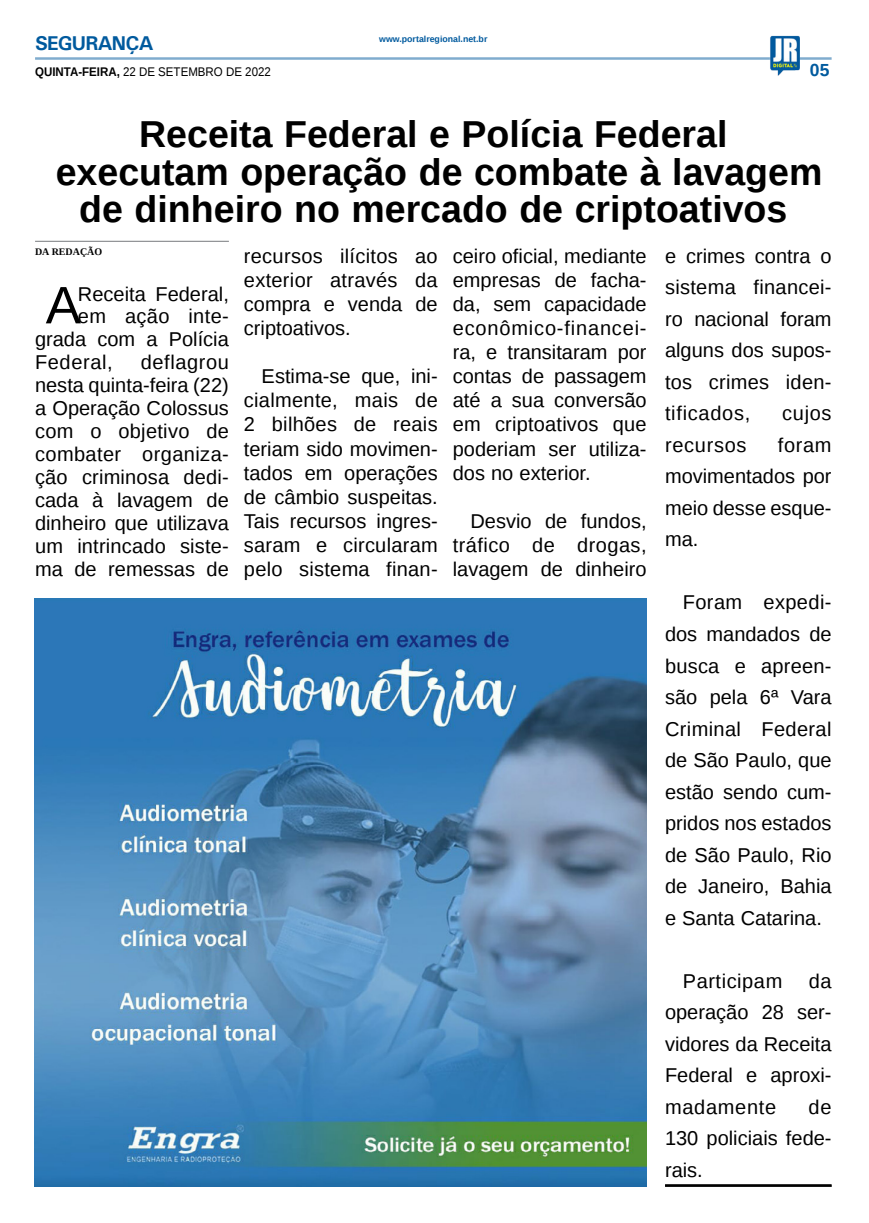
<style>
.page{position:relative;width:869px;height:1223px;background:#fff}
.page>*{position:absolute;margin:0;border:0;box-sizing:border-box;transform-origin:0 0}
.MATÉRIA{font:52.75px "Liberation Sans";color:#000}
.TÍTULO{font:700 37.5px/37.5px "Liberation Sans";color:#000;text-align:center}
.MATÉRIA-2{font:20px/31.5px "Liberation Sans";color:#000;text-align:justify}
.MATÉRIA-3{font:20px "Liberation Sans";letter-spacing:.03em;color:#000}
.TITULO_PG{font:700 20px "Univers";letter-spacing:-.04em;color:#005a9e}
.MATÉRIA-4{font:20px "Liberation Sans";letter-spacing:.035em;color:#000}
.TÍTULO-2{font:700 17.5px "Liberation Sans";color:#005a9e}
.DATA_PG{font:12.5px "Liberation Sans";color:#000;scale:.92 1}
.CRÉDITO_NOME{font:700 10px "Liberation Serif";color:#000}
.DATA_PG-2{font:700 8.75px "Liberation Sans";color:#005a9e}
.s1{font-weight:700}
</style>
<div class="page">
<hr style="left:35px;top:57px;width:796px;height:3px;background:#005a9e">
<img style="left:769px;top:36px;width:30px;height:40px">
<img style="left:35px;top:598px;width:611px;height:588px">
<hr style="left:664px;top:1184px;width:167px;height:2px;background:#000">
<hr style="left:35px;top:241px;width:194px;height:1px;background:#939598">
<p class="TITULO_PG" style="left:35px;top:31px;width:120px">SEGURANÇA</p>
<p class="DATA_PG" style="left:35px;top:65px;width:258px"><span class="s1">QUINTA-FEIRA,</span> 22 DE SETEMBRO DE 2022</p>
<p class="DATA_PG-2" style="left:379px;top:33px;width:110px">www.portalregional.net.br</p>
<p class="TÍTULO-2" style="left:809px;top:58px;width:21px">05</p>
<p class="TÍTULO" style="left:139px;top:115px;width:589px">Receita Federal e Polícia Federal</p>
<p class="TÍTULO" style="left:56px;top:152px;width:767px">executam operação de combate à lavagem de dinheiro no mercado de criptoativos</p>
<p class="CRÉDITO_NOME" style="left:35px;top:245px;width:69px">DA REDAÇÃO</p>
<p class="MATÉRIA" style="left:46px;top:275px;width:37px">A</p>
<p class="MATÉRIA-2" style="left:78px;top:279px;width:152px">Receita Federal,</p>
<p class="MATÉRIA-2" style="left:244px;top:244px;width:195px;line-height:24.1px">recursos ilícitos ao exterior através da compra e venda de criptoativos.</p>
<p class="MATÉRIA-2" style="left:244px;top:365px;width:195px;line-height:24.1px;text-indent:18px">Estima-se que, ini&shy;cialmente, mais de 2 bilhões de reais teriam sido movimen&shy;tados em operações de câmbio suspeitas.<br>Tais recursos ingres&shy;saram e circularam pelo sistema finan-</p>
<p class="MATÉRIA-2" style="left:664px;top:241px;width:168px">e crimes contra o sistema financei&shy;ro nacional foram alguns dos supos&shy;tos crimes iden&shy;tificados,</p>
<p class="MATÉRIA-2" style="left:452px;top:244px;width:195px;line-height:24.1px">ceiro oficial, mediante empresas de facha&shy;da, sem capacidade econômico-financei&shy;ra, e transitaram por contas de passagem até a sua conversão em criptoativos que poderiam ser utiliza&shy;dos no exterior.</p>
<p class="MATÉRIA-2" style="left:452px;top:509px;width:195px;line-height:24.1px;text-indent:18px">Desvio de fundos, tráfico de drogas, lavagem de dinheiro</p>
<p class="MATÉRIA-2" style="left:78px;top:301px;width:152px">em ação inte-</p>
<p class="MATÉRIA-2" style="left:35px;top:324px;width:195px">grada com a Polícia</p>
<p class="MATÉRIA-3" style="left:35px;top:351px;width:79px">Federal,</p>
<p class="MATÉRIA-2" style="left:35px;top:352px;width:195px;line-height:23px;text-indent:106px">deflagrou nesta quinta-feira (22) a Operação Colossus com o objetivo de combater organiza&shy;ção criminosa dedi&shy;cada à lavagem de dinheiro que utilizava um intrincado siste&shy;ma de remessas de</p>
<p class="MATÉRIA-2" style="left:781px;top:398px;width:51px">cujos</p>
<p class="MATÉRIA-2" style="left:664px;top:430px;width:168px;text-indent:113px">foram movimentados por meio desse esque&shy;ma.</p>
<p class="MATÉRIA-4" style="left:664px;top:433px;width:83px">recursos</p>
<p class="MATÉRIA-2" style="left:664px;top:587px;width:168px;text-indent:18px">Foram expedi&shy;dos mandados de busca e apreen&shy;são pela 6ª Vara Criminal Federal de São Paulo, que estão sendo cum&shy;pridos nos estados de São Paulo, Rio de Janeiro, Bahia e Santa Catarina.</p>
<p class="MATÉRIA-2" style="left:664px;top:965px;width:168px;text-indent:144px">da operação 28 ser&shy;vidores da Receita Federal e aproxi&shy;madamente</p>
<p class="MATÉRIA-3" style="left:682px;top:969px;width:101px">Participam</p>
<p class="MATÉRIA-2" style="left:664px;top:1092px;width:168px;text-indent:143px">de 130 policiais fede&shy;rais.</p>
</div>
